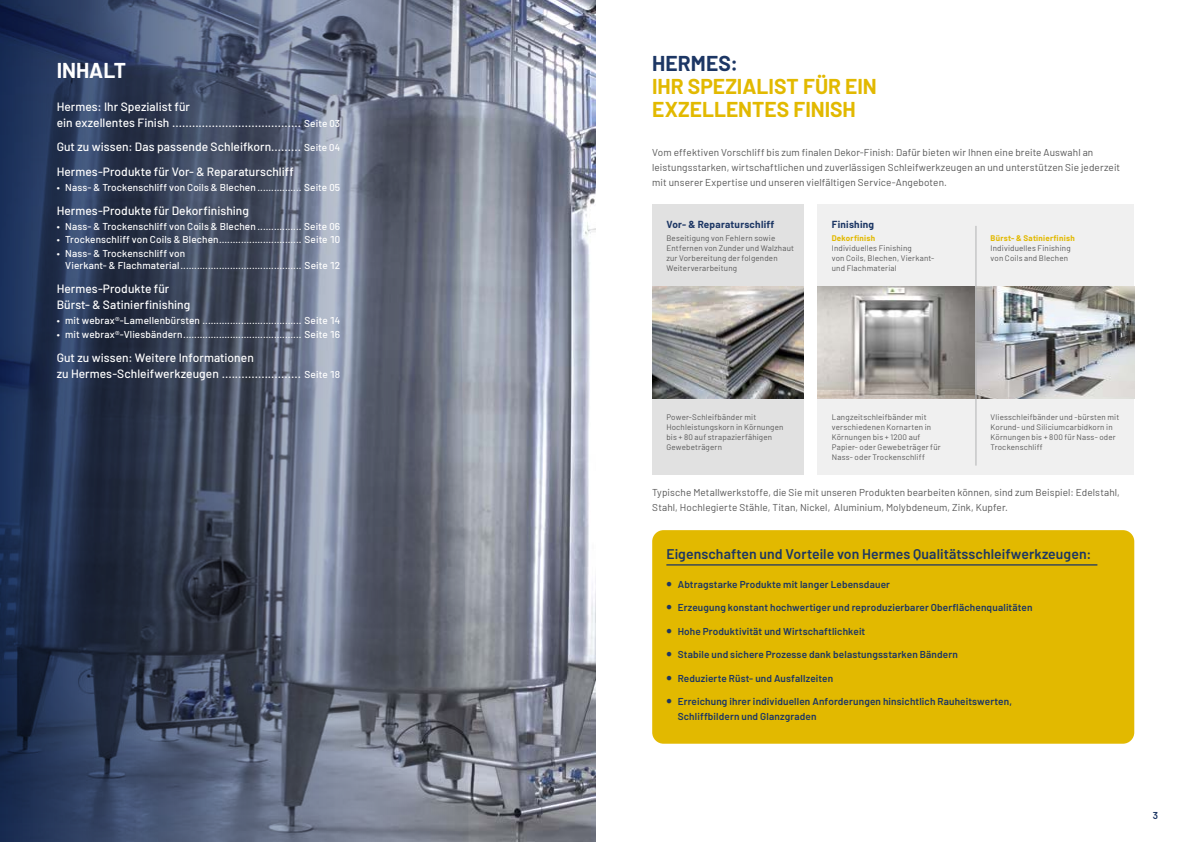
<style>
.page{position:relative;width:1191px;height:842px;background:#fff}
.page>*{position:absolute;margin:0;border:0;box-sizing:border-box;transform-origin:0 0}
.head_doppelseite_IV{font:700 21px/23px "Barlow";color:#e2b900}
.head_doppelseite_weiss{font:700 21px "Barlow";letter-spacing:-.005em;color:#fff}
.webrax-Vorteile_head_links_blau{font:600 14px "Barlow";letter-spacing:.005em;color:#1c3664}
.t1{font:500 12px/16px "Barlow";letter-spacing:.005em;color:#fff}
.t2{font:500 10px/12px "Barlow";letter-spacing:.015em;color:#fff}
.copy_links_10pt_80__schwarz{font:10px/15px "Barlow";letter-spacing:.01em;color:#565656}
.Seitenzahl_zentriert{font:600 10px/15px "Barlow";letter-spacing:.015em;color:#1c3664}
.copy_links_10pt_80__schwarz-2{font:700 10px "Barlow";letter-spacing:.025em;color:#1c3664}
.copy_links_10pt_80__schwarz-3{font:8px/10px "Barlow";letter-spacing:.02em;color:#565656}
.s1{font-size:10px}
.s2{color:#1c3664}
.s3{font-weight:700;color:#e2b900}
.s4{font-weight:700;font-size:17px}
</style>
<div class="page">
<img style="left:469px;top:0;width:126px;height:842px">
<svg style="left:0;top:0;width:469px;height:842px;background:#4b556c"></svg>
<div style="left:652px;top:530px;width:482px;height:214px;background:#e2b900;border-radius:11px"></div>
<hr style="left:666px;top:564px;width:431px;height:1px;background:#1c3664">
<div style="left:652px;top:204px;width:151px;height:271px;background:#e1e1e1"></div>
<div style="left:817px;top:204px;width:317px;height:271px;background:#f0f0f0"></div>
<img style="left:652px;top:287px;width:151px;height:112px">
<img style="left:817px;top:287px;width:158px;height:112px">
<img style="left:976px;top:287px;width:158px;height:112px">
<hr style="left:975px;top:226px;width:1px;height:240px;background:#b1b2b3">
<p class="head_doppelseite_weiss" style="left:57px;top:55px;width:71px">INHALT</p>
<p class="t1" style="left:57px;top:97px;width:285px">Hermes: Ihr Spezialist für<br>ein exzellentes Finish ....................................... <span class="s1">Seite 03</span></p>
<p class="t1" style="left:57px;top:138px;width:285px">Gut zu wissen: Das passende Schleifkorn......... <span class="s1">Seite 04</span></p>
<p class="t1" style="left:57px;top:162px;width:239px">Hermes-Produkte für Vor- &amp; Reparaturschliff</p>
<p class="t2" style="left:57px;top:180px;width:285px">• Nass- &amp; Trockenschliff von Coils &amp; Blechen ................ Seite 05</p>
<p class="t1" style="left:57px;top:202px;width:194px">Hermes-Produkte für Dekorfinishing</p>
<p class="t2" style="left:57px;top:219px;width:285px">• Nass- &amp; Trockenschliff von Coils &amp; Blechen ................ Seite 06</p>
<p class="t2" style="left:57px;top:233px;width:285px">• Trockenschliff von Coils &amp; Blechen.............................. Seite 10</p>
<p class="t2" style="left:65px;top:246px;width:276px;text-indent:-9px">• Nass- &amp; Trockenschliff von<br>Vierkant- &amp; Flachmaterial............................................ Seite 12</p>
<p class="t1" style="left:57px;top:280px;width:135px">Hermes-Produkte für<br>Bürst- &amp; Satinierfinishing</p>
<p class="t2" style="left:57px;top:314px;width:285px">• mit webrax®-Lamellenbürsten .................................... Seite 14</p>
<p class="t2" style="left:57px;top:327px;width:285px">• mit webrax®-Vliesbändern........................................... Seite 16</p>
<p class="t1" style="left:57px;top:349px;width:285px">Gut zu wissen: Weitere Informationen<br>zu Hermes-Schleifwerkzeugen ........................ <span class="s1">Seite 18</span></p>
<p class="head_doppelseite_IV" style="left:652px;top:51px;width:226px"><span class="s2">HERMES:<br></span>IHR SPEZIALIST FÜR EIN<br>EXZELLENTES FINISH</p>
<p class="copy_links_10pt_80__schwarz" style="left:652px;top:144px;width:469px">Vom effektiven Vorschliff bis zum finalen Dekor-Finish: Dafür bieten wir Ihnen eine breite Auswahl an leistungsstarken, wirtschaftlichen und zuverlässigen Schleifwerkzeugen an und unterstützen Sie jederzeit mit unserer Expertise und unseren vielfältigen Service-Angeboten.</p>
<p class="copy_links_10pt_80__schwarz-2" style="left:666px;top:217px;width:110px">Vor- &amp; Reparaturschliff</p>
<p class="copy_links_10pt_80__schwarz-3" style="left:666px;top:233px;width:129px">Beseitigung von Fehlern sowie<br>Entfernen von Zunder und Walzhaut zur Vorbereitung der folgenden<br>Weiterverarbeitung</p>
<p class="copy_links_10pt_80__schwarz-2" style="left:831px;top:217px;width:44px">Finishing</p>
<p class="copy_links_10pt_80__schwarz-3" style="left:831px;top:233px;width:104px"><span class="s3">Dekorfinish<br></span>Individuelles Finishing<br>von Coils, Blechen, Vierkant&shy;und Flachmaterial</p>
<p class="copy_links_10pt_80__schwarz-3" style="left:990px;top:233px;width:86px"><span class="s3">Bürst- &amp; Satinierfinish<br></span>Individuelles Finishing von Coils and Blechen</p>
<p class="copy_links_10pt_80__schwarz-3" style="left:666px;top:412px;width:119px">Power-Schleifbänder mit<br>Hochleistungskorn in Körnungen bis + 80 auf strapazierfähigen<br>Gewebeträgern</p>
<p class="copy_links_10pt_80__schwarz" style="left:652px;top:484px;width:469px">Typische Metallwerkstoffe, die Sie mit unseren Produkten bearbeiten können, sind zum Beispiel: Edelstahl,<br>Stahl, Hochlegierte Stähle, Titan, Nickel, Aluminium, Molybdeneum, Zink, Kupfer.</p>
<p class="copy_links_10pt_80__schwarz-3" style="left:831px;top:412px;width:110px">Langzeitschleifbänder mit verschiedenen Kornarten in<br>Körnungen bis + 1200 auf<br>Papier- oder Gewebeträger für<br>Nass- oder Trockenschliff</p>
<p class="copy_links_10pt_80__schwarz-3" style="left:990px;top:412px;width:130px">Vliesschleifbänder und -bürsten mit<br>Korund- und Siliciumcarbidkorn in<br>Körnungen bis + 800 für Nass- oder<br>Trockenschliff</p>
<p class="webrax-Vorteile_head_links_blau" style="left:666px;top:543px;width:426px">Eigenschaften und Vorteile von Hermes Qualitätsschleifwerkzeugen:</p>
<p class="Seitenzahl_zentriert" style="left:666px;top:576px;width:225px"><span class="s4">•</span> Abtragstarke Produkte mit langer Lebensdauer</p>
<p class="Seitenzahl_zentriert" style="left:666px;top:599px;width:368px"><span class="s4">•</span> Erzeugung konstant hochwertiger und reproduzierbarer Oberflächenqualitäten</p>
<p class="Seitenzahl_zentriert" style="left:666px;top:623px;width:200px"><span class="s4">•</span> Hohe Produktivität und Wirtschaftlichkeit</p>
<p class="Seitenzahl_zentriert" style="left:666px;top:646px;width:293px"><span class="s4">•</span> Stabile und sichere Prozesse dank belastungsstarken Bändern</p>
<p class="Seitenzahl_zentriert" style="left:666px;top:670px;width:168px"><span class="s4">•</span> Reduzierte Rüst- und Ausfallzeiten</p>
<p class="Seitenzahl_zentriert" style="left:677px;top:693px;width:336px;text-indent:-11px"><span class="s4">•</span> Erreichung ihrer individuellen Anforderungen hinsichtlich Rauheitswerten,<br>Schliffbildern und Glanzgraden</p>
<p class="Seitenzahl_zentriert" style="left:1152px;top:807px;width:7px">3</p>
</div>
